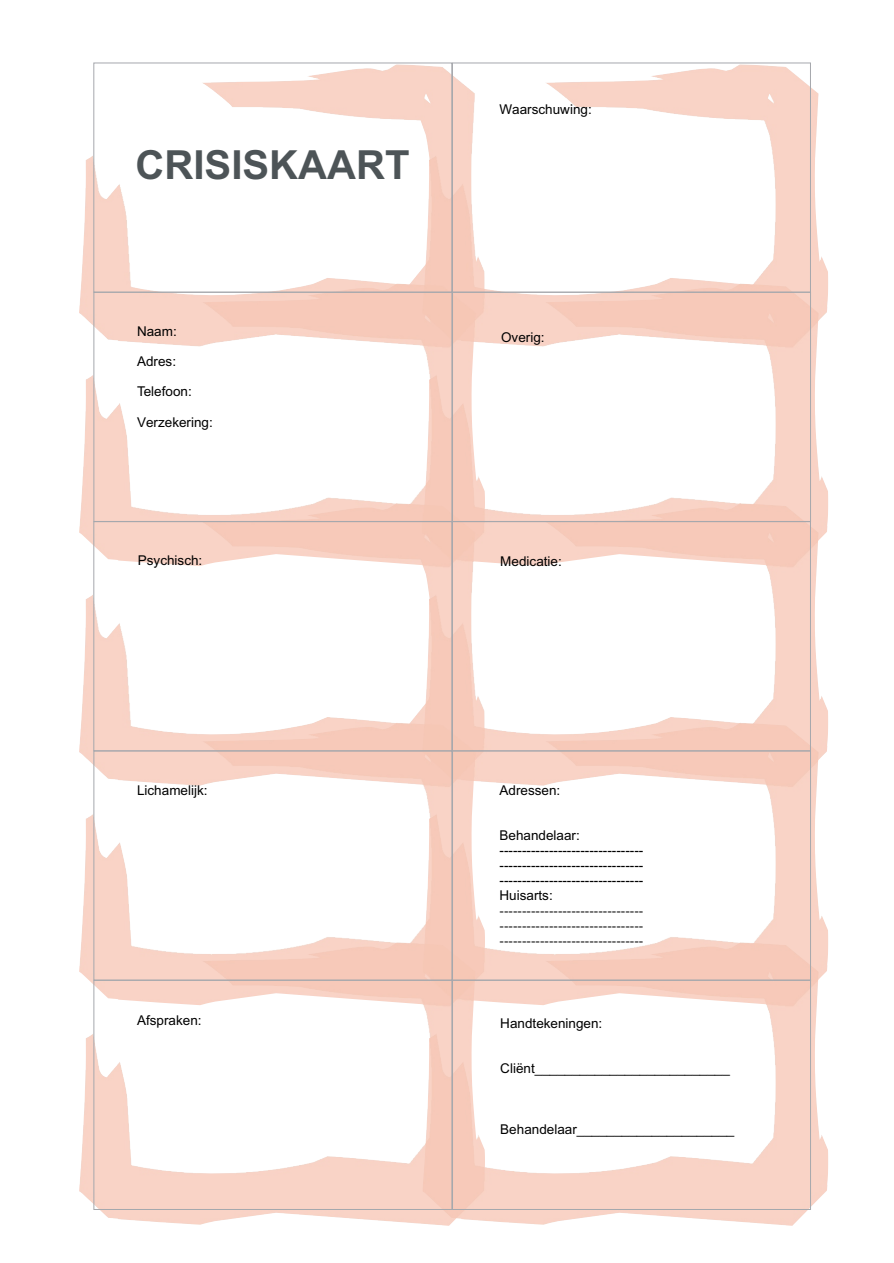
<style>
.page{position:relative;width:894px;height:1263px;background:#fff}
.page>*{position:absolute;margin:0;border:0;box-sizing:border-box;transform-origin:0 0}
.t1{font:700 40.05px "Arial";color:#4d5457}
.t2{font:13.5px/15.1px "Arial";color:#000}
.t3{font:13.5px/15px "Times New Roman";color:#000;text-align:justify}
</style>
<div class="page">
<img style="left:81px;top:64px;width:341px;height:220px">
<img style="left:79px;top:284px;width:343px;height:219px">
<img style="left:422px;top:65px;width:406px;height:219px">
<img style="left:422px;top:284px;width:406px;height:219px">
<img style="left:79px;top:503px;width:343px;height:220px">
<img style="left:79px;top:723px;width:343px;height:219px">
<img style="left:422px;top:503px;width:406px;height:220px">
<img style="left:422px;top:723px;width:406px;height:219px">
<img style="left:79px;top:942px;width:343px;height:283px">
<img style="left:422px;top:942px;width:406px;height:284px">
<div style="left:94px;top:63px;width:358px;height:229px;border:1px solid #a6a8ad"></div>
<div style="left:94px;top:292px;width:358px;height:230px;border:1px solid #a6a8ad"></div>
<div style="left:452px;top:63px;width:359px;height:229px;border:1px solid #a6a8ad"></div>
<div style="left:452px;top:292px;width:359px;height:230px;border:1px solid #a6a8ad"></div>
<div style="left:94px;top:522px;width:358px;height:229px;border:1px solid #a6a8ad"></div>
<div style="left:94px;top:751px;width:358px;height:229px;border:1px solid #a6a8ad"></div>
<div style="left:452px;top:522px;width:359px;height:229px;border:1px solid #a6a8ad"></div>
<div style="left:452px;top:751px;width:359px;height:229px;border:1px solid #a6a8ad"></div>
<div style="left:94px;top:980px;width:358px;height:230px;border:1px solid #a6a8ad"></div>
<div style="left:452px;top:980px;width:359px;height:230px;border:1px solid #a6a8ad"></div>
<p class="t2" style="left:500px;top:103px;width:94px">Waarschuwing:</p>
<h1 class="t1" style="left:136px;top:150px;width:276px">CRISISKAART</h1>
<p class="t2" style="left:137px;top:325px;width:41px">Naam:</p>
<p class="t2" style="left:137px;top:355px;width:41px">Adres:</p>
<p class="t2" style="left:137px;top:385px;width:56px">Telefoon:</p>
<p class="t2" style="left:137px;top:415px;width:77px">Verzekering:</p>
<p class="t2" style="left:501px;top:331px;width:45px">Overig:</p>
<p class="t2" style="left:138px;top:554px;width:66px">Psychisch:</p>
<p class="t2" style="left:500px;top:555px;width:63px">Medicatie:</p>
<p class="t2" style="left:137px;top:784px;width:72px">Lichamelijk:</p>
<p class="t2" style="left:500px;top:784px;width:62px">Adressen:</p>
<p class="t2" style="left:500px;top:829px;width:145px">Behandelaar: -------------------------------- -------------------------------- --------------------------------<br>Huisarts:</p>
<p class="t3" style="left:500px;top:904px;width:145px">-------------------------------- -------------------------------- --------------------------------</p>
<p class="t2" style="left:137px;top:1014px;width:66px">Afspraken:</p>
<p class="t2" style="left:500px;top:1017px;width:104px">Handtekeningen:</p>
<p class="t2" style="left:500px;top:1062px;width:231px">Cliënt__________________________</p>
<p class="t2" style="left:500px;top:1122px;width:236px">Behandelaar_____________________</p>
</div>
